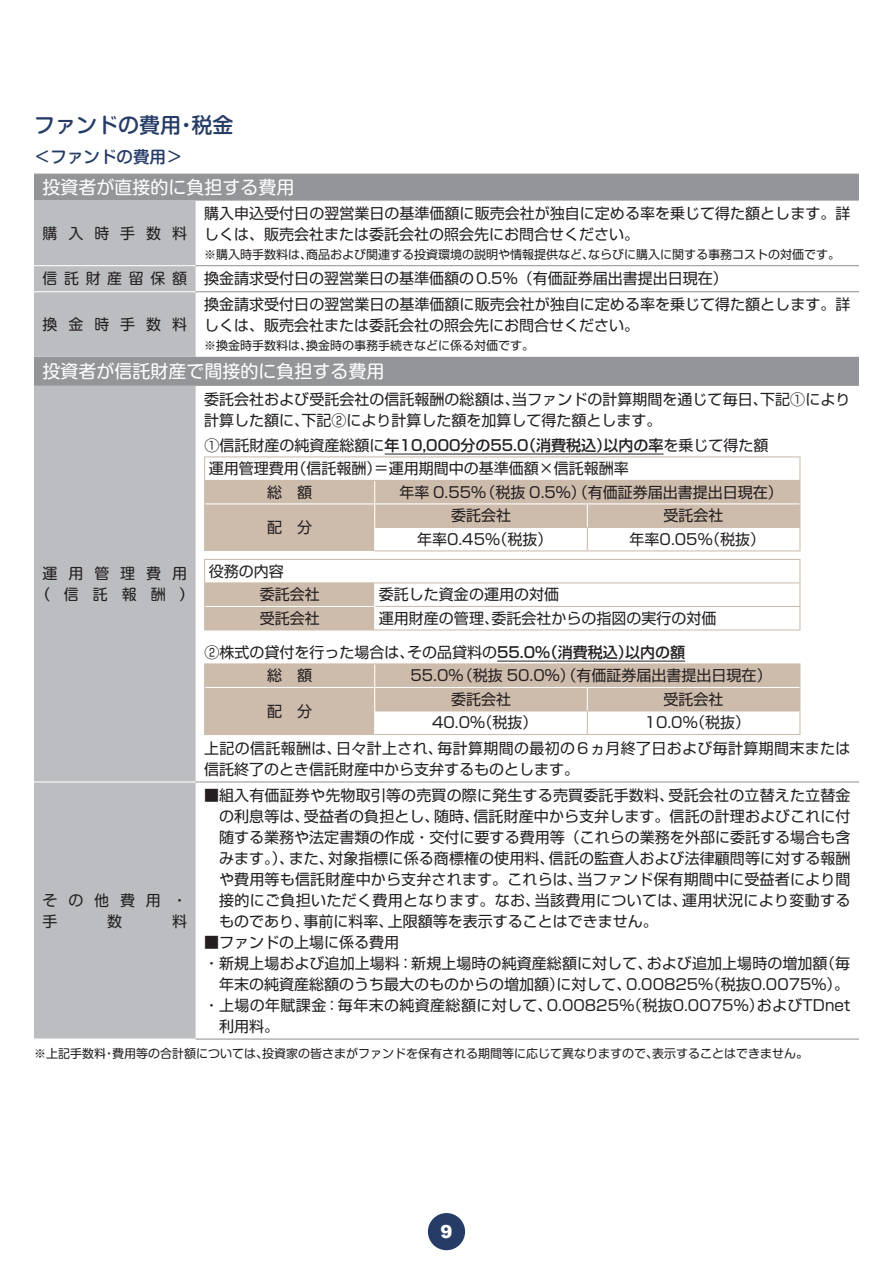
<style>
.page{position:relative;width:893px;height:1263px;background:#fff}
.page>*{position:absolute;margin:0;border:0;box-sizing:border-box;transform-origin:0 0}
.t1{font:500 21px "Shin M Go Pro";color:#263c67}
.t2{font:18px "Shin M Go Pro";color:#fff}
.t3{font:900 18px "Arial";color:#fff}
.t4{font:500 16.5px "Shin M Go Pro";color:#263c67}
.t5{font:15px/21px "Shin Go Pro";color:#231f20}
.t6{font:15px/25.2px "Shin Go Pro";letter-spacing:.02em;color:#231f20}
.t7{font:15px "Shin Go Pro";letter-spacing:.025em;color:#231f20}
.t8{font:500 15px "Shin Go Pro";color:#231f20}
.t9{font:15px/21px "Shin M Go Pro";letter-spacing:.73em;color:#231f20;text-align:center}
.t10{font:12px "Shin Go Pro";color:#231f20}
.t11{font:12px "Shin M Go Pro";color:#231f20}
.s1{font-family:"Shin M Go Pro"}
.s2{font-weight:400}
.s3{font-weight:500}
</style>
<div class="page">
<div style="left:428px;top:1213px;width:37px;height:37px;background:#263c67;border-radius:50%"></div>
<svg style="left:34px;top:175px;width:825px;height:211px"></svg>
<div style="left:34px;top:201px;width:162px;height:837px;background:#bcbdc0"></div>
<hr style="left:34px;top:265px;width:162px;height:1px;background:#fff">
<hr style="left:34px;top:291px;width:162px;height:1px;background:#fff">
<hr style="left:34px;top:781px;width:162px;height:1px;background:#fff">
<hr style="left:34px;top:174px;width:162px;height:1px;background:#939598">
<hr style="left:196px;top:174px;width:663px;height:1px;background:#939598">
<hr style="left:196px;top:265px;width:663px;height:1px;background:#939598">
<hr style="left:196px;top:291px;width:663px;height:1px;background:#939598">
<hr style="left:196px;top:781px;width:663px;height:1px;background:#939598">
<hr style="left:196px;top:1038px;width:663px;height:1px;background:#939598">
<svg style="left:205px;top:481px;width:594px;height:253px;fill:#cdbbac"></svg>
<div style="left:375px;top:504px;width:424px;height:23px;background:#cdbbac"></div>
<svg style="left:375px;top:528px;width:425px;height:206px"></svg>
<hr style="left:204px;top:456px;width:171px;height:1px;background:#cdbbac">
<hr style="left:375px;top:456px;width:212px;height:1px;background:#cdbbac">
<hr style="left:587px;top:456px;width:213px;height:1px;background:#cdbbac">
<hr style="left:204px;top:480px;width:171px;height:1px;background:#cdbbac">
<hr style="left:375px;top:480px;width:212px;height:1px;background:#cdbbac">
<hr style="left:587px;top:480px;width:213px;height:1px;background:#cdbbac">
<svg style="left:204px;top:457px;width:1px;height:94px"></svg>
<hr style="left:204px;top:559px;width:171px;height:1px;background:#cdbbac">
<hr style="left:204px;top:582px;width:171px;height:1px;background:#cdbbac">
<svg style="left:204px;top:560px;width:1px;height:69px"></svg>
<hr style="left:204px;top:629px;width:171px;height:1px;background:#cdbbac">
<hr style="left:375px;top:527px;width:212px;height:1px;background:#cdbbac">
<hr style="left:587px;top:527px;width:213px;height:1px;background:#cdbbac">
<svg style="left:799px;top:457px;width:1px;height:93px"></svg>
<hr style="left:375px;top:559px;width:212px;height:1px;background:#cdbbac">
<hr style="left:587px;top:559px;width:213px;height:1px;background:#cdbbac">
<hr style="left:375px;top:582px;width:212px;height:1px;background:#cdbbac">
<hr style="left:587px;top:582px;width:213px;height:1px;background:#cdbbac">
<hr style="left:375px;top:606px;width:212px;height:1px;background:#cdbbac">
<hr style="left:587px;top:606px;width:213px;height:1px;background:#cdbbac">
<svg style="left:799px;top:560px;width:1px;height:69px"></svg>
<hr style="left:375px;top:629px;width:212px;height:1px;background:#cdbbac">
<hr style="left:587px;top:629px;width:213px;height:1px;background:#cdbbac">
<hr style="left:204px;top:663px;width:171px;height:1px;background:#cdbbac">
<hr style="left:375px;top:663px;width:212px;height:1px;background:#cdbbac">
<hr style="left:587px;top:663px;width:213px;height:1px;background:#cdbbac">
<svg style="left:204px;top:664px;width:1px;height:70px"></svg>
<hr style="left:204px;top:734px;width:171px;height:1px;background:#cdbbac">
<hr style="left:375px;top:710px;width:212px;height:1px;background:#cdbbac">
<hr style="left:587px;top:710px;width:213px;height:1px;background:#cdbbac">
<svg style="left:799px;top:664px;width:1px;height:70px"></svg>
<hr style="left:375px;top:734px;width:212px;height:1px;background:#cdbbac">
<hr style="left:587px;top:734px;width:213px;height:1px;background:#cdbbac">
<hr style="left:205px;top:687px;width:170px;height:1px;background:#fff">
<hr style="left:375px;top:687px;width:212px;height:1px;background:#fff">
<svg style="left:374px;top:664px;width:1px;height:70px"></svg>
<hr style="left:587px;top:687px;width:212px;height:1px;background:#fff">
<svg style="left:587px;top:688px;width:1px;height:46px"></svg>
<hr style="left:205px;top:503px;width:170px;height:1px;background:#fff">
<svg style="left:374px;top:583px;width:1px;height:46px"></svg>
<hr style="left:375px;top:503px;width:212px;height:1px;background:#fff">
<svg style="left:374px;top:481px;width:1px;height:69px"></svg>
<hr style="left:587px;top:503px;width:212px;height:1px;background:#fff">
<svg style="left:587px;top:504px;width:1px;height:46px"></svg>
<hr style="left:205px;top:606px;width:169px;height:1px;background:#fff">
<hr style="left:374px;top:550px;width:213px;height:1px;background:#cdbbac">
<hr style="left:587px;top:550px;width:213px;height:1px;background:#cdbbac">
<hr style="left:385px;top:454px;width:278px;height:1px;background:#231f20">
<hr style="left:497px;top:661px;width:188px;height:1px;background:#231f20">
<h1 class="t1" style="left:34px;top:108px;width:201px">ファンドの費用・税金</h1>
<p class="t4" style="left:34px;top:143px;width:150px">＜ファンドの費用＞</p>
<p class="t2" style="left:43px;top:173px;width:254px">投資者が直接的に負担する費用</p>
<p class="t9" style="left:43px;top:221px;width:146px">購入時手数料</p>
<p class="t5" style="left:204px;top:201px;width:648px">購入申込受付日の翌営業日の基準価額に販売会社が独自に定める率を乗じて得た額とします。詳しくは、販売会社または委託会社の照会先にお問合せください。</p>
<p class="t10" style="left:204px;top:244px;width:637px">※購入時手数料は、商品および関連する投資環境の説明や情報提供など、ならびに購入に関する事務コストの対価です。</p>
<p class="t5" style="left:43px;top:266px;width:687px"><span class="s1">信託財産留保額</span> 換金請求受付日の翌営業日の基準価額の0.5％（有価証券届出書提出日現在）</p>
<p class="t9" style="left:43px;top:312px;width:146px">換金時手数料</p>
<p class="t5" style="left:204px;top:292px;width:648px">換金請求受付日の翌営業日の基準価額に販売会社が独自に定める率を乗じて得た額とします。詳しくは、販売会社または委託会社の照会先にお問合せください。</p>
<p class="t10" style="left:204px;top:335px;width:331px">※換金時手数料は、換金時の事務手続きなどに係る対価です。</p>
<p class="t2" style="left:43px;top:357px;width:344px">投資者が信託財産で間接的に負担する費用</p>
<p class="t9" style="left:35px;top:561px;width:161px">運用管理費用（信託報酬）</p>
<p class="t5" style="left:204px;top:387px;width:648px">委託会社および受託会社の信託報酬の総額は、当ファンドの計算期間を通じて毎日、下記①により計算した額に、下記②により計算した額を加算して得た額とします。</p>
<p class="t8" style="left:205px;top:433px;width:565px"><span class="s2">①信託財産の純資産総額に</span>年10,000分の55.0（消費税込）以内の率<span class="s2">を乗じて得た額</span></p>
<p class="t5" style="left:209px;top:456px;width:421px">運用管理費用（信託報酬）＝運用期間中の基準価額×信託報酬率</p>
<p class="t5" style="left:267px;top:480px;width:46px">総　額</p>
<p class="t5" style="left:399px;top:480px;width:385px">年率 0.55％（税抜 0.5％）（有価証券届出書提出日現在）</p>
<p class="t5" style="left:267px;top:515px;width:46px">配　分</p>
<p class="t5" style="left:451px;top:503px;width:61px">委託会社</p>
<p class="t5" style="left:664px;top:503px;width:62px">受託会社</p>
<p class="t5" style="left:417px;top:527px;width:137px">年率0.45％（税抜）</p>
<p class="t5" style="left:630px;top:527px;width:137px">年率0.05％（税抜）</p>
<p class="t5" style="left:260px;top:558px;width:61px;line-height:23.5px;text-indent:-51px">役務の内容<br>委託会社</p>
<p class="t5" style="left:379px;top:582px;width:181px">委託した資金の運用の対価</p>
<p class="t5" style="left:260px;top:606px;width:61px">受託会社</p>
<p class="t5" style="left:379px;top:606px;width:339px">運用財産の管理、委託会社からの指図の実行の対価</p>
<p class="t5" style="left:267px;top:639px;width:420px;line-height:23.5px;text-indent:-63px">②株式の貸付を行った場合は、その品貸料の<span class="s3">55.0％（消費税込）以内の額</span>総　額</p>
<p class="t5" style="left:411px;top:663px;width:363px">55.0％（税抜 50.0％）（有価証券届出書提出日現在）</p>
<p class="t5" style="left:451px;top:687px;width:61px">委託会社</p>
<p class="t5" style="left:664px;top:687px;width:62px">受託会社</p>
<p class="t5" style="left:432px;top:710px;width:107px">40.0％（税抜）</p>
<p class="t5" style="left:267px;top:699px;width:46px">配　分</p>
<p class="t6" style="left:204px;top:708px;width:648px;text-indent:440px">10.0％（税抜）<br>上記の信託報酬は、日々計上され、毎計算期間の最初の6ヵ月終了日および毎計算期間末または</p>
<p class="t5" style="left:204px;top:757px;width:376px">信託終了のとき信託財産中から支弁するものとします。</p>
<p class="t5" style="left:219px;top:783px;width:633px;text-align:justify;text-indent:-15px">■組入有価証券や先物取引等の売買の際に発生する売買委託手数料、受託会社の立替えた立替金の利息等は、受益者の負担とし、随時、信託財産中から支弁します。信託の計理およびこれに付随する業務や法定書類の作成・交付に要する費用等（これらの業務を外部に委託する場合も含みます。）、また、対象指標に係る商標権の使用料、信託の監査人および法律顧問等に対する報酬や費用等も信託財産中から支弁されます。これらは、当ファンド保有期間中に受益者により間接的にご負担いただく費用となります。なお、当該費用については、運用状況により変動するものであり、事前に料率、上限額等を表示することはできません。</p>
<p class="t5" style="left:204px;top:930px;width:196px">■ファンドの上場に係る費用</p>
<p class="t5" style="left:204px;top:951px;width:648px">・新規上場および追加上場料：新規上場時の純資産総額に対して、および追加上場時の増加額（毎</p>
<p class="t5" style="left:219px;top:972px;width:631px">年末の純資産総額のうち最大のものからの増加額）に対して、0.00825％（税抜0.0075％）。</p>
<p class="t7" style="left:204px;top:993px;width:648px">・上場の年賦課金：毎年末の純資産総額に対して、0.00825％（税抜0.0075％）およびTDnet</p>
<p class="t5" style="left:219px;top:1014px;width:61px">利用料。</p>
<p class="t11" style="left:34px;top:1044px;width:775px">※上記手数料・費用等の合計額については、投資家の皆さまがファンドを保有される期間等に応じて異なりますので、表示することはできません。</p>
<p class="t9" style="left:43px;top:888px;width:146px;text-align:left">その他費用・手</p>
<p class="t9" style="left:107px;top:909px;width:16px">数</p>
<p class="t9" style="left:172px;top:909px;width:16px">料</p>
<p class="t3" style="left:440px;top:1218px;width:14px">9</p>
</div>
